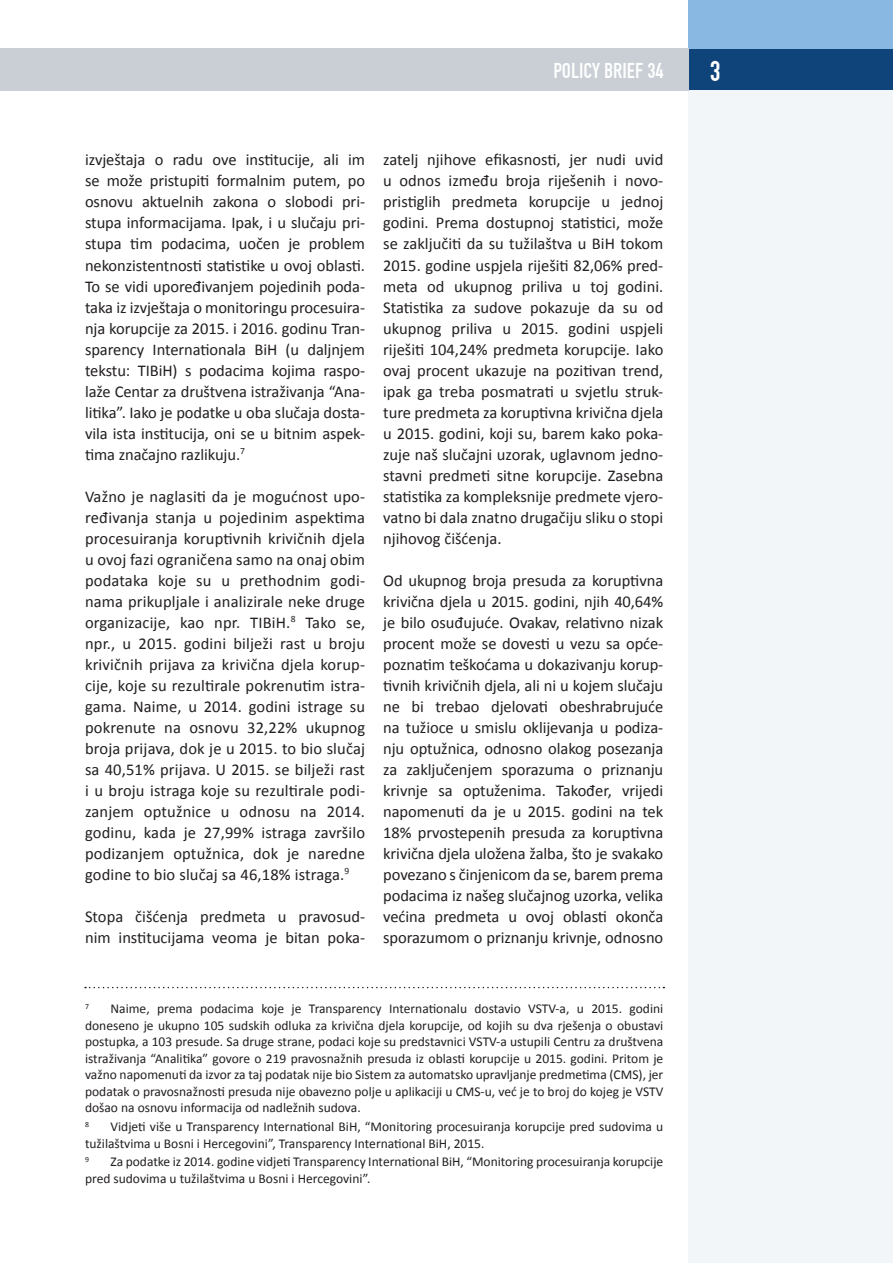
<style>
.page{position:relative;width:893px;height:1263px;background:#fff}
.page>*{position:absolute;margin:0;border:0;box-sizing:border-box;transform-origin:0 0}
.t1{font:30px "H Fette Engschrift";color:#fff}
.t2{font:22.5px "H Fette Engschrift";color:#fff}
.t3{font:16.5px/21px "Calibri";color:#231f20;text-align:justify}
.t4{font:13.5px/16.5px "Calibri";color:#231f20}
.t5{font:7.8px "Calibri";color:#231f20}
</style>
<div class="page">
<div style="left:689px;top:48px;width:204px;height:43px;background:#0f447a"></div>
<div style="left:689px;top:0;width:204px;height:48px;background:#89b9e3"></div>
<div style="left:689px;top:91px;width:204px;height:1172px;background:#f3f6f8"></div>
<div style="left:0;top:48px;width:689px;height:43px;background:#c9cfd5"></div>
<svg style="left:85px;top:987px;width:579px;height:1px"></svg>
<h2 class="t2" style="left:553px;top:57px;width:9px">POLIC</h2>
<h2 class="t2" style="left:592px;top:57px;width:73px">Y BRIEF 34</h2>
<h1 class="t1" style="left:710px;top:53px;width:12px">3</h1>
<p class="t3" style="left:85px;top:149px;width:282px">izvještaja o radu ove institucije, ali im se može pristupiti formalnim putem, po osnovu aktuelnih zakona o slobodi pri&shy;stupa informacijama. Ipak, i u slučaju pri&shy;stupa tim podacima, uočen je problem nekonzistentnosti statistike u ovoj oblasti.<br>To se vidi upoređivanjem pojedinih poda&shy;taka iz izvještaja o monitoringu procesuira&shy;nja korupcije za 2015. i 2016. godinu Tran&shy;sparency Internationala BiH (u daljnjem tekstu: TIBiH) s podacima kojima raspo&shy;laže Centar za društvena istraživanja “Ana&shy;litika”. Iako je podatke u oba slučaja dosta&shy;vila ista institucija, oni se u bitnim aspek&shy;tima značajno razlikuju.<sup>7</sup></p>
<p class="t3" style="left:85px;top:485px;width:282px">Važno je naglasiti da je mogućnost upo&shy;ređivanja stanja u pojedinim aspektima procesuiranja koruptivnih krivičnih djela u ovoj fazi ograničena samo na onaj obim podataka koje su u prethodnim godi&shy;nama prikupljale i analizirale neke druge organizacije, kao npr. TIBiH.<sup>8</sup> Tako se, npr., u 2015. godini bilježi rast u broju krivičnih prijava za krivična djela korup&shy;cije, koje su rezultirale pokrenutim istra&shy;gama. Naime, u 2014. godini istrage su pokrenute na osnovu 32,22% ukupnog broja prijava, dok je u 2015. to bio slučaj sa 40,51% prijava. U 2015. se bilježi rast i u broju istraga koje su rezultirale podi&shy;zanjem optužnice u odnosu na 2014. godinu, kada je 27,99% istraga završilo podizanjem optužnica, dok je naredne godine to bio slučaj sa 46,18% istraga.<sup>9</sup></p>
<p class="t3" style="left:85px;top:905px;width:282px">Stopa čišćenja predmeta u pravosud&shy;nim institucijama veoma je bitan poka-</p>
<p class="t3" style="left:383px;top:149px;width:282px">zatelj njihove efikasnosti, jer nudi uvid u odnos između broja riješenih i novo&shy;pristiglih predmeta korupcije u jednoj godini. Prema dostupnoj statistici, može se zaključiti da su tužilaštva u BiH tokom 2015. godine uspjela riješiti 82,06% pred&shy;meta od ukupnog priliva u toj godini.<br>Statistika za sudove pokazuje da su od ukupnog priliva u 2015. godini uspjeli riješiti 104,24% predmeta korupcije. Iako ovaj procent ukazuje na pozitivan trend, ipak ga treba posmatrati u svjetlu struk&shy;ture predmeta za koruptivna krivična djela u 2015. godini, koji su, barem kako poka&shy;zuje naš slučajni uzorak, uglavnom jedno&shy;stavni predmeti sitne korupcije. Zasebna statistika za kompleksnije predmete vjero&shy;vatno bi dala znatno drugačiju sliku o stopi njihovog čišćenja.</p>
<p class="t3" style="left:383px;top:569px;width:282px">Od ukupnog broja presuda za koruptivna krivična djela u 2015. godini, njih 40,64% je bilo osuđujuće. Ovakav, relativno nizak procent može se dovesti u vezu sa opće&shy;poznatim teškoćama u dokazivanju korup&shy;tivnih krivičnih djela, ali ni u kojem slučaju ne bi trebao djelovati obeshrabrujuće na tužioce u smislu oklijevanja u podiza&shy;nju optužnica, odnosno olakog posezanja za zaključenjem sporazuma o priznanju krivnje sa optuženima. Također, vrijedi napomenuti da je u 2015. godini na tek 18% prvostepenih presuda za koruptivna krivična djela uložena žalba, što je svakako povezano s činjenicom da se, barem prema podacima iz našeg slučajnog uzorka, velika većina predmeta u ovoj oblasti okonča sporazumom o priznanju krivnje, odnosno</p>
<p class="t5" style="left:85px;top:1001px;width:5px">7</p>
<p class="t4" style="left:85px;top:1000px;width:580px;text-align:justify;text-indent:26px">Naime, prema podacima koje je Transparency Internationalu dostavio VSTV-a, u 2015. godini doneseno je ukupno 105 sudskih odluka za krivična djela korupcije, od kojih su dva rješenja o obustavi postupka, a 103 presude. Sa druge strane, podaci koje su predstavnici VSTV-a ustupili Centru za društvena istraživanja “Analitika” govore o 219 pravosnažnih presuda iz oblasti korupcije u 2015. godini. Pritom je važno napomenuti da izvor za taj podatak nije bio Sistem za automatsko upravljanje predmetima (CMS), jer podatak o pravosnažnosti presuda nije obavezno polje u aplikaciji u CMS-u, već je to broj do kojeg je VSTV došao na osnovu informacija od nadležnih sudova.</p>
<p class="t5" style="left:85px;top:1119px;width:5px">8</p>
<p class="t4" style="left:85px;top:1118px;width:580px;text-indent:26px">Vidjeti više u Transparency International BiH, “Monitoring procesuiranja korupcije pred sudovima u tužilaštvima u Bosni i Hercegovini”, Transparency International BiH, 2015.</p>
<p class="t5" style="left:85px;top:1154px;width:5px">9</p>
<p class="t4" style="left:85px;top:1153px;width:580px;text-indent:26px">Za podatke iz 2014. godine vidjeti Transparency International BiH, “Monitoring procesuiranja korupcije pred sudovima u tužilaštvima u Bosni i Hercegovini”.</p>
</div>
